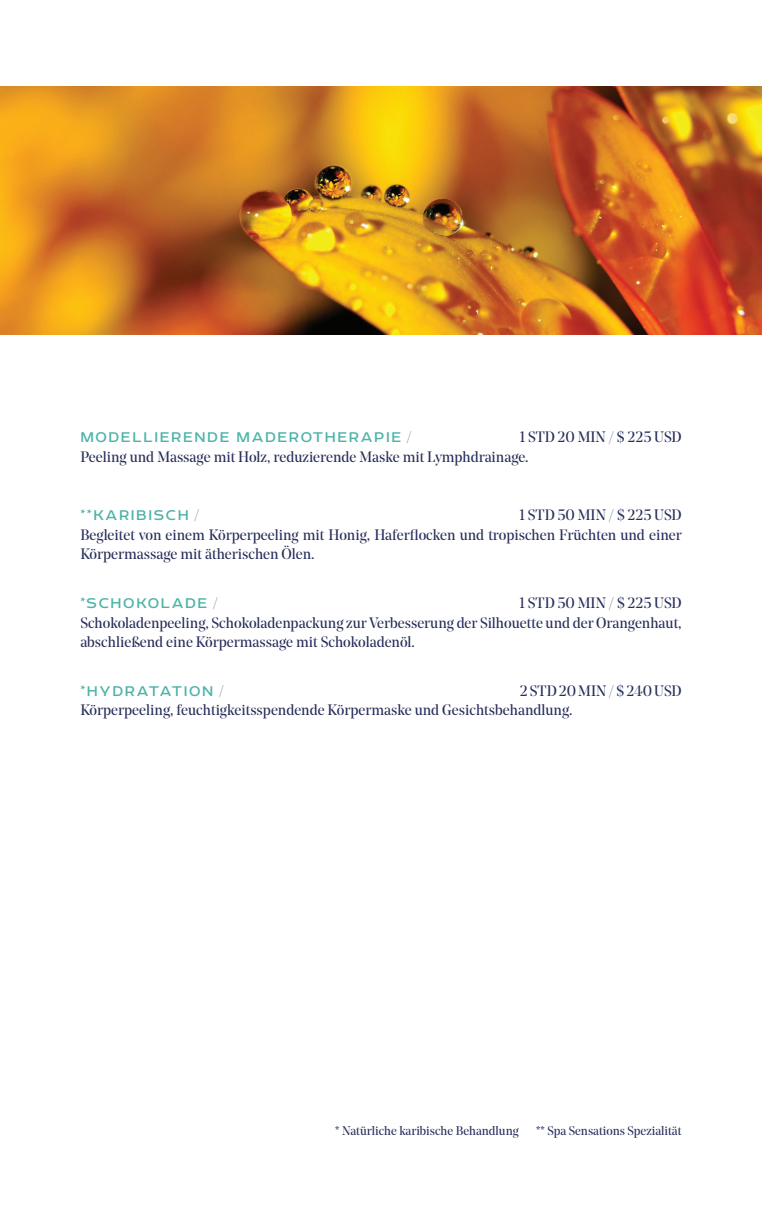
<style>
.page{position:relative;width:762px;height:1205px;background:#fff}
.page>*{position:absolute;margin:0;border:0;box-sizing:border-box;transform-origin:0 0}
.t1{font:16.25px "Echoes Sans";letter-spacing:.1em;color:#4cb3a8}
.t2{font:15px/19.5px "Noe Display";color:#262d59}
.t3{font:12.5px "Noe Display";color:#262d59}
.s1{font-family:"Noe Display";font-size:13.75px;color:#262d59}
</style>
<div class="page">
<img style="left:0;top:87px;width:762px;height:248px">
<p class="t2" style="left:80px;top:427px;width:603px;text-indent:439px">1 STD 20 MIN / $ 225 USD<br>Peeling und Massage mit Holz, reduzierende Maske mit Lymphdrainage.</p>
<p class="t1" style="left:80px;top:428px;width:333px">MODELLIERENDE MADEROTHERAPIE <span class="s1">/</span></p>
<p class="t2" style="left:80px;top:505px;width:603px;text-align:justify;text-indent:439px">1 STD 50 MIN / $ 225 USD Begleitet von einem Körperpeeling mit Honig, Haferflocken und tropischen Früchten und einer Körpermassage mit ätherischen Ölen.</p>
<p class="t1" style="left:80px;top:594px;width:139px">*SCHOKOLADE <span class="s1">/</span></p>
<p class="t1" style="left:80px;top:506px;width:121px">**KARIBISCH <span class="s1">/</span></p>
<p class="t2" style="left:80px;top:593px;width:603px;text-align:justify;text-indent:439px">1 STD 50 MIN / $ 225 USD Schokoladenpeeling, Schokoladenpackung zur Verbesserung der Silhouette und der Orangenhaut, abschließend eine Körpermassage mit Schokoladenöl.</p>
<p class="t1" style="left:80px;top:682px;width:145px">*HYDRATATION <span class="s1">/</span></p>
<p class="t2" style="left:80px;top:681px;width:603px;text-indent:439px">2 STD 20 MIN / $ 240 USD<br>Körperpeeling, feuchtigkeitsspendende Körpermaske und Gesichtsbehandlung.</p>
<p class="t3" style="left:335px;top:1122px;width:185px">* Natürliche karibische Behandlung</p>
<p class="t3" style="left:536px;top:1122px;width:147px">** Spa Sensations Spezialität</p>
</div>
